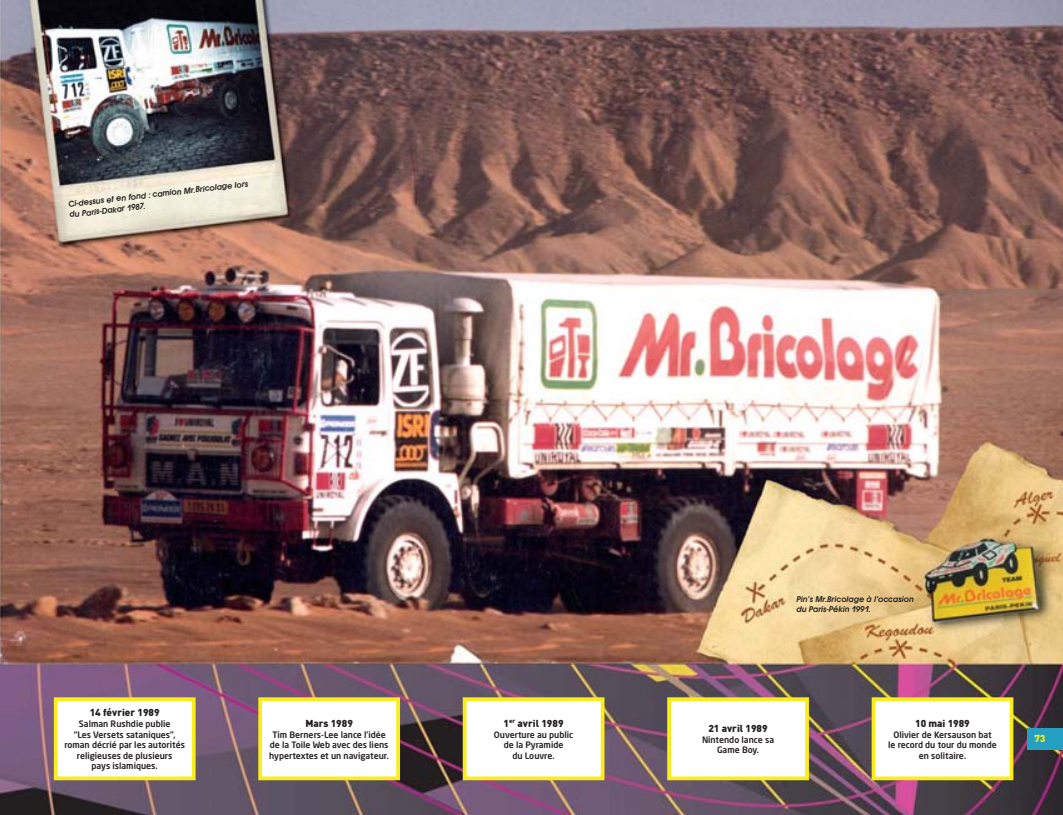
<style>
.page{position:relative;width:1063px;height:815px;background:#fff}
.page>*{position:absolute;margin:0;border:0;box-sizing:border-box;transform-origin:0 0}
.t1{font:900 10px "DIN";color:#231f20}
.t2{font:900 10px "DIN";color:#f9ed1a}
.t3{font:500 8.75px/10.5px "Neo Sans";color:#231f20;text-align:center}
.t4{font:italic 600 8.75px/11.1px "Avant Garde Gothic Itc T";color:#231f20}
</style>
<div class="page">
<img style="left:0;top:0;width:1063px;height:815px">
<div style="left:58px;top:701px;width:134px;height:75px;background:#fff"></div>
<div style="left:54px;top:697px;width:142px;height:83px;border:4px solid #f9ed1a"></div>
<div style="left:262px;top:701px;width:134px;height:75px;background:#fff"></div>
<div style="left:258px;top:697px;width:142px;height:83px;border:4px solid #f9ed1a"></div>
<div style="left:467px;top:701px;width:134px;height:75px;background:#fff"></div>
<div style="left:463px;top:697px;width:141px;height:83px;border:4px solid #f9ed1a"></div>
<div style="left:671px;top:701px;width:134px;height:75px;background:#fff"></div>
<div style="left:667px;top:697px;width:142px;height:83px;border:4px solid #f9ed1a"></div>
<div style="left:875px;top:701px;width:135px;height:75px;background:#fff"></div>
<div style="left:872px;top:697px;width:141px;height:83px;border:4px solid #f9ed1a"></div>
<div style="left:1028px;top:728px;width:35px;height:21px;background:#25a0c3"></div>
<p class="t4" style="left:68px;top:198px;width:183px;rotate:-6deg">Ci-dessus et en fond : camion Mr.Bricolage lors du Paris-Dakar 1987.</p>
<p class="t1" style="left:90px;top:709px;width:71px">14 février 1989</p>
<p class="t3" style="left:64px;top:719px;width:122px">Salman Rushdie publie<br>“Les Versets sataniques”, roman décrié par les autorités religieuses de plusieurs<br>pays islamiques.</p>
<p class="t1" style="left:305px;top:719px;width:49px">Mars 1989</p>
<p class="t3" style="left:269px;top:730px;width:121px">Tim Berners-Lee lance l’idée de la Toile Web avec des liens hypertextes et un navigateur.</p>
<p class="t1" style="left:504px;top:719px;width:61px">1<sup>er</sup> avril 1989</p>
<p class="t3" style="left:494px;top:730px;width:81px">Ouverture au public de la Pyramide<br>du Louvre.</p>
<p class="t4" style="left:796px;top:594px;width:119px;line-height:10.6px">Pin’s Mr.Bricolage à l’occasion du Paris-Pékin 1991.</p>
<p class="t1" style="left:708px;top:725px;width:61px">21 avril 1989</p>
<p class="t3" style="left:702px;top:735px;width:74px">Nintendo lance sa<br>Game Boy.</p>
<p class="t1" style="left:915px;top:719px;width:56px">10 mai 1989</p>
<p class="t3" style="left:888px;top:730px;width:110px">Olivier de Kersauson bat<br>le record du tour du monde en solitaire.</p>
<p class="t2" style="left:1034px;top:735px;width:13px">73</p>
</div>
